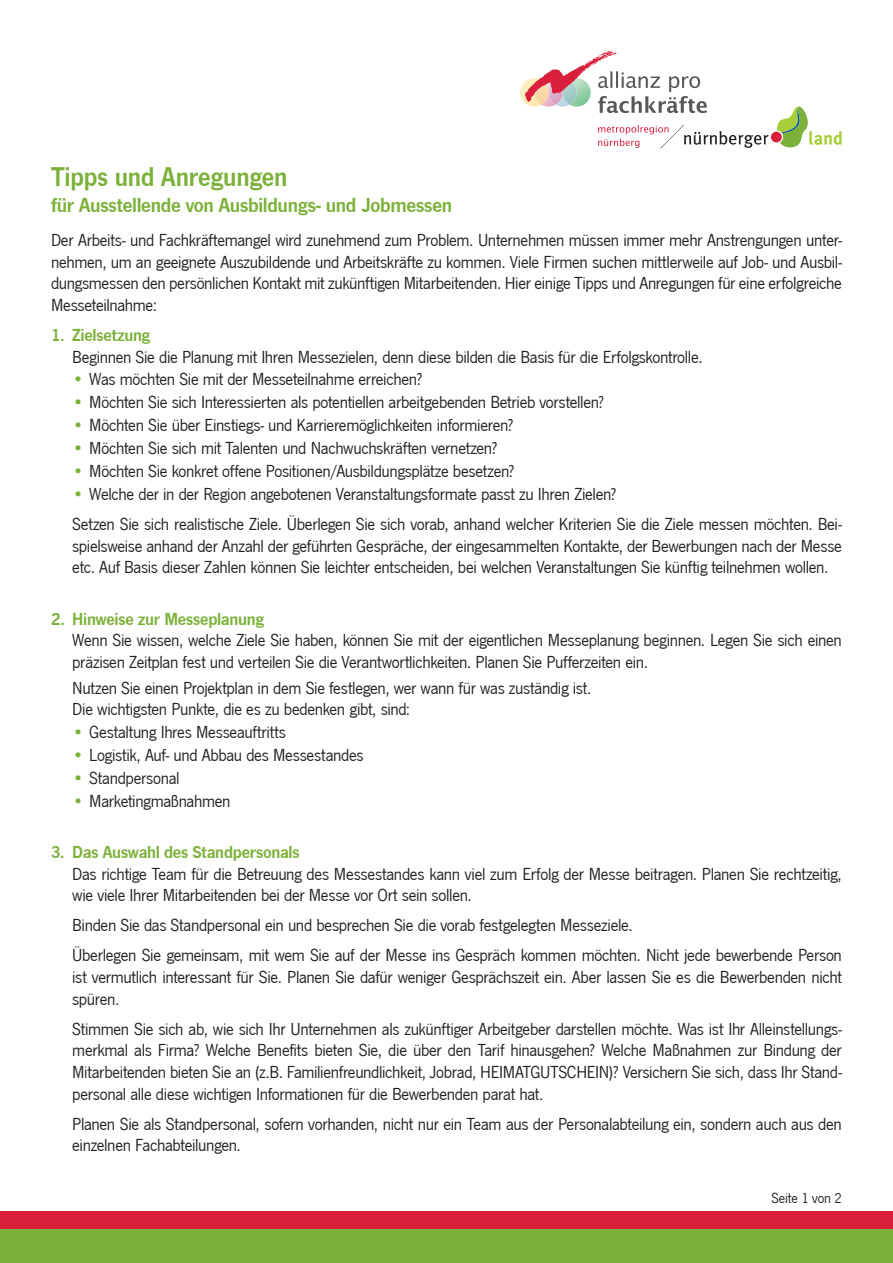
<style>
.page{position:relative;width:893px;height:1263px;background:#fff}
.page>*{position:absolute;margin:0;border:0;box-sizing:border-box;transform-origin:0 0}
.t1{font:600 28.05px "News Got T";letter-spacing:-.005em;color:#7bb139;scale:.95 1}
.t2{font:600 21px "News Got T";letter-spacing:-.015em;color:#7bb139}
.t3{font:18px/21.6px "News Got T";letter-spacing:-.02em;color:#231f20}
.t4{font:600 18px "News Got T";letter-spacing:-.015em;color:#7bb139}
.t5{font:15px "News Got T";letter-spacing:-.01em;color:#231f20}
.s1{color:#7bb139}
</style>
<div class="page">
<div style="left:0;top:1229px;width:893px;height:34px;background:#7bb139"></div>
<div style="left:0;top:1212px;width:893px;height:17px;background:#da1f3d"></div>
<div style="left:771px;top:132px;width:11px;height:10px;background:#da1f3d;border-radius:50%"></div>
<svg style="left:777px;top:106px;width:65px;height:42px"></svg>
<img style="left:520px;top:82px;width:5px;height:21px">
<svg style="left:525px;top:51px;width:182px;height:62px"></svg>
<svg style="left:598px;top:125px;width:170px;height:24px"></svg>
<h1 class="t1" style="left:51px;top:161px;width:251px">Tipps und Anregungen</h1>
<p class="t2" style="left:51px;top:192px;width:403px">für Ausstellende von Ausbildungs- und Jobmessen</p>
<p class="t3" style="left:51px;top:229px;width:792px;text-align:justify">Der Arbeits- und Fachkräftemangel wird zunehmend zum Problem. Unternehmen müssen immer mehr Anstrengungen unter&shy;nehmen, um an geeignete Auszubildende und Arbeitskräfte zu kommen. Viele Firmen suchen mittlerweile auf Job- und Ausbil&shy;dungsmessen den persönlichen Kontakt mit zukünftigen Mitarbeitenden. Hier einige Tipps und Anregungen für eine erfolgreiche Messeteilnahme:</p>
<p class="t4" style="left:51px;top:324px;width:101px">1. Zielsetzung</p>
<p class="t3" style="left:72px;top:345px;width:632px">Beginnen Sie die Planung mit Ihren Messezielen, denn diese bilden die Basis für die Erfolgskontrolle.</p>
<p class="t3" style="left:72px;top:368px;width:352px"><span class="s1">•</span> Was möchten Sie mit der Messeteilnahme erreichen?</p>
<p class="t3" style="left:72px;top:391px;width:534px"><span class="s1">•</span> Möchten Sie sich Interessierten als potentiellen arbeitgebenden Betrieb vorstellen?</p>
<p class="t3" style="left:72px;top:414px;width:443px"><span class="s1">•</span> Möchten Sie über Einstiegs- und Karrieremöglichkeiten informieren?</p>
<p class="t3" style="left:72px;top:437px;width:427px"><span class="s1">•</span> Möchten Sie sich mit Talenten und Nachwuchskräften vernetzen?</p>
<p class="t3" style="left:72px;top:460px;width:444px"><span class="s1">•</span> Möchten Sie konkret offene Positionen/Ausbildungsplätze besetzen?</p>
<p class="t3" style="left:72px;top:478px;width:771px;line-height:30.2px"><span class="s1">•</span> Welche der in der Region angebotenen Veranstaltungsformate passt zu Ihren Zielen?<br>Setzen Sie sich realistische Ziele. Überlegen Sie sich vorab, anhand welcher Kriterien Sie die Ziele messen möchten. Bei-</p>
<p class="t3" style="left:72px;top:534px;width:771px">spielsweise anhand der Anzahl der geführten Gespräche, der eingesammelten Kontakte, der Bewerbungen nach der Messe etc. Auf Basis dieser Zahlen können Sie leichter entscheiden, bei welchen Veranstaltungen Sie künftig teilnehmen wollen.</p>
<p class="t4" style="left:51px;top:608px;width:214px">2. Hinweise zur Messeplanung</p>
<p class="t3" style="left:72px;top:629px;width:771px">Wenn Sie wissen, welche Ziele Sie haben, können Sie mit der eigentlichen Messeplanung beginnen. Legen Sie sich einen präzisen Zeitplan fest und verteilen Sie die Verantwortlichkeiten. Planen Sie Pufferzeiten ein.</p>
<p class="t3" style="left:72px;top:676px;width:521px">Nutzen Sie einen Projektplan in dem Sie festlegen, wer wann für was zuständig ist.<br>Die wichtigsten Punkte, die es zu bedenken gibt, sind:</p>
<p class="t3" style="left:72px;top:721px;width:215px"><span class="s1">•</span> Gestaltung Ihres Messeauftritts</p>
<p class="t3" style="left:72px;top:744px;width:293px"><span class="s1">•</span> Logistik, Auf- und Abbau des Messestandes</p>
<p class="t3" style="left:72px;top:767px;width:109px"><span class="s1">•</span> Standpersonal</p>
<p class="t3" style="left:72px;top:789px;width:160px"><span class="s1">•</span> Marketingmaßnahmen</p>
<p class="t4" style="left:51px;top:842px;width:250px">3. Das Auswahl des Standpersonals</p>
<p class="t3" style="left:72px;top:862px;width:771px">Das richtige Team für die Betreuung des Messestandes kann viel zum Erfolg der Messe beitragen. Planen Sie rechtzeitig, wie viele Ihrer Mitarbeitenden bei der Messe vor Ort sein sollen.</p>
<p class="t3" style="left:72px;top:910px;width:771px;line-height:30.2px">Binden Sie das Standpersonal ein und besprechen Sie die vorab festgelegten Messeziele.<br>Überlegen Sie gemeinsam, mit wem Sie auf der Messe ins Gespräch kommen möchten. Nicht jede bewerbende Person</p>
<p class="t3" style="left:72px;top:966px;width:771px">ist vermutlich interessant für Sie. Planen Sie dafür weniger Gesprächszeit ein. Aber lassen Sie es die Bewerbenden nicht spüren.</p>
<p class="t3" style="left:72px;top:1017px;width:771px;text-align:justify">Stimmen Sie sich ab, wie sich Ihr Unternehmen als zukünftiger Arbeitgeber darstellen möchte. Was ist Ihr Alleinstellungs&shy;merkmal als Firma? Welche Benefits bieten Sie, die über den Tarif hinausgehen? Welche Maßnahmen zur Bindung der Mitarbeitenden bieten Sie an (z.B. Familienfreundlichkeit, Jobrad, HEIMATGUTSCHEIN)? Versichern Sie sich, dass Ihr Stand&shy;personal alle diese wichtigen Informationen für die Bewerbenden parat hat.</p>
<p class="t3" style="left:72px;top:1112px;width:771px">Planen Sie als Standpersonal, sofern vorhanden, nicht nur ein Team aus der Personalabteilung ein, sondern auch aus den einzelnen Fachabteilungen.</p>
<p class="t5" style="left:771px;top:1190px;width:72px">Seite 1 von 2</p>
</div>
